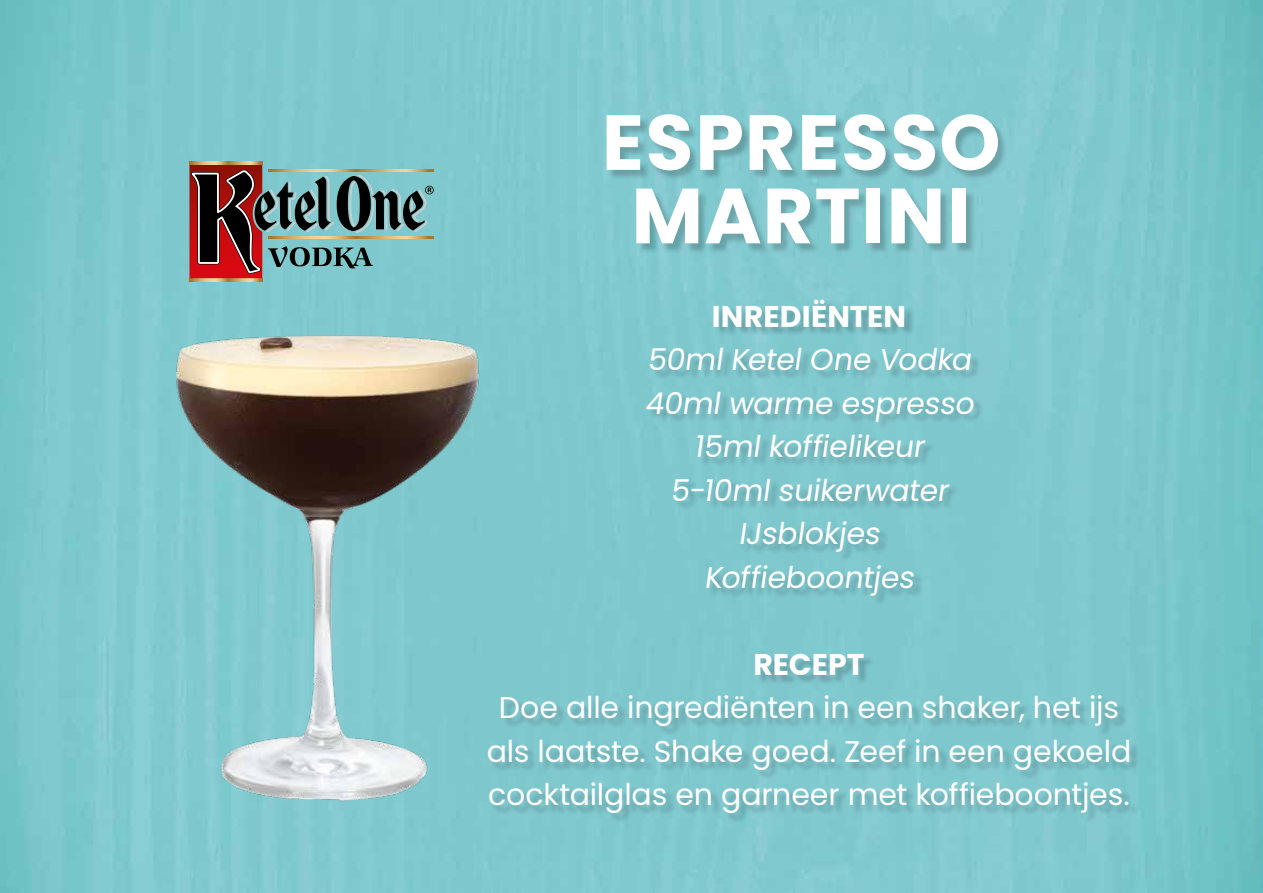
<style>
.page{position:relative;width:1263px;height:893px;background:#fff}
.page>*{position:absolute;margin:0;border:0;box-sizing:border-box;transform-origin:0 0}
.t1{font:700 78px/73.5px "Poppins";letter-spacing:.02em;color:#fff;text-align:center}
.t2{font:30px/43.5px "Poppins";letter-spacing:-.005em;color:#fff;text-align:center}
.t3{font:700 30px "Poppins";letter-spacing:.005em;color:#fff}
</style>
<div class="page">
<img style="left:0;top:0;width:1263px;height:893px">
<img style="left:38px;top:93px;width:569px;height:746px">
<div style="left:489px;top:300px;width:651px;height:523px;background:#000;opacity:.2"></div>
<div style="left:608px;top:116px;width:400px;height:138px;background:#000;opacity:.2"></div>
<svg style="left:189px;top:278px;width:73px;height:4px"></svg>
<svg style="left:189px;top:162px;width:73px;height:3px"></svg>
<svg style="left:189px;top:165px;width:245px;height:113px;background:#6d7777"></svg>
<h1 class="t1" style="left:602px;top:106px;width:400px">ESPRESSO<br>MARTINI</h1>
<p class="t3" style="left:712px;top:299px;width:196px">INREDIËNTEN</p>
<p class="t2" style="left:644px;top:338px;width:338px">50mlKetelOne Vodka<br>40mlwarme espresso<br>15mlkoffielikeur<br>5-10mlsuikerwater<br>IJsblokjes<br>Koffieboontjes</p>
<p class="t3" style="left:753px;top:647px;width:113px">RECEPT</p>
<p class="t2" style="left:487px;top:686px;width:646px">Doe alle ingrediënten in een shaker, het ijs als laatste. Shake goed. Zeef in een gekoeld cocktailglas en garneer met koffieboontjes.</p>
</div>
